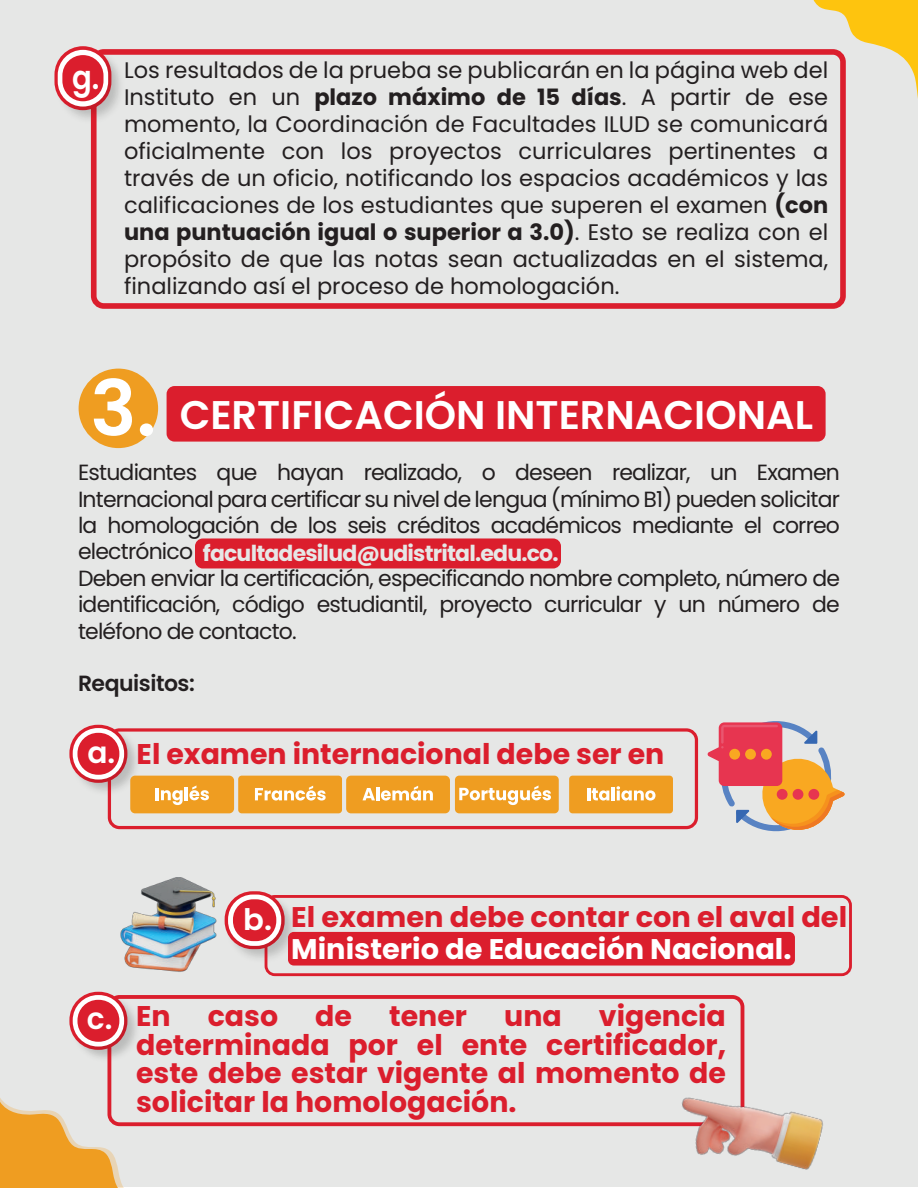
<style>
.page{position:relative;width:918px;height:1188px;background:#fff}
.page>*{position:absolute;margin:0;border:0;box-sizing:border-box;transform-origin:0 0}
.t1{font:600 39.9px "Poppins";color:#fff}
.t2{font:600 29.7px "Poppins";color:#fff}
.t3{font:700 28.5px/28.5px "Poppins";color:#db1e2d;text-align:justify}
.t4{font:700 28.35px/32.1px "Poppins";color:#db1e2d;text-align:center}
.t5{font:22.5px/27px "Poppins";color:#231f20;text-align:justify}
.t6{font:21.9px/26.8px "Poppins";letter-spacing:-.035em;color:#231f20;text-align:justify}
.t7{font:600 21.9px "Poppins";letter-spacing:-.02em;color:#231f20}
.s1{font-weight:600;font-size:32.7px;color:#fff}
.s2{font-weight:700}
.s3{font-size:76.95px}
.s4{font-weight:700;color:#e6e7e6}
.s5{font-weight:600;font-size:29.7px;color:#fff}
.s6{color:#fff}
.s7{font-weight:700;font-size:28.5px;color:#db1e2d}
</style>
<div class="page">
<div style="left:0;top:0;width:918px;height:1186px;background:#e6e7e6"></div>
<svg style="left:0;top:1098px;width:124px;height:90px"></svg>
<svg style="left:813px;top:0;width:105px;height:99px"></svg>
<img style="left:87px;top:724px;width:57px;height:76px">
<div style="left:108px;top:728px;width:590px;height:101px;border:3px solid #db1e2d;border-radius:10px"></div>
<div style="left:455px;top:776px;width:104px;height:37px;background:#ef9d21;border-radius:4px"></div>
<svg style="left:459px;top:785px;width:92px;height:20px"></svg>
<div style="left:569px;top:776px;width:104px;height:37px;background:#ef9d21;border-radius:3px"></div>
<svg style="left:587px;top:786px;width:69px;height:15px"></svg>
<div style="left:238px;top:776px;width:104px;height:37px;background:#ef9d21;border-radius:4px"></div>
<svg style="left:255px;top:786px;width:71px;height:15px"></svg>
<div style="left:130px;top:776px;width:104px;height:37px;background:#ef9d21;border-radius:5px"></div>
<svg style="left:156px;top:785px;width:53px;height:20px"></svg>
<div style="left:346px;top:776px;width:104px;height:37px;background:#ef9d21;border-radius:5px"></div>
<svg style="left:363px;top:786px;width:70px;height:15px"></svg>
<img style="left:71px;top:727px;width:68px;height:68px">
<svg style="left:73px;top:728px;width:51px;height:52px"></svg>
<div style="left:77px;top:733px;width:42px;height:42px;background:#db1e2d;border-radius:21px"></div>
<div style="left:107px;top:995px;width:637px;height:131px;border:4px solid #db1e2d;border-radius:10px"></div>
<img style="left:71px;top:993px;width:68px;height:68px">
<svg style="left:73px;top:995px;width:51px;height:52px"></svg>
<div style="left:77px;top:1000px;width:42px;height:42px;background:#db1e2d;border-radius:21px"></div>
<div style="left:195px;top:538px;width:366px;height:30px;background:#db1e2d;border-radius:8px"></div>
<div style="left:167px;top:386px;width:659px;height:56px;background:#db1e2d;border-radius:8px"></div>
<div style="left:79px;top:369px;width:79px;height:79px;background:#ef9d21;border-radius:50%"></div>
<div style="left:265px;top:895px;width:587px;height:81px;border:3px solid #db1e2d;border-radius:9px"></div>
<img style="left:227px;top:893px;width:70px;height:68px">
<svg style="left:228px;top:895px;width:53px;height:51px"></svg>
<div style="left:233px;top:899px;width:43px;height:42px;background:#db1e2d;border-radius:20px"></div>
<div style="left:288px;top:932px;width:507px;height:34px;background:#db1e2d;border-radius:6px"></div>
<img style="left:120px;top:877px;width:107px;height:95px">
<svg style="left:707px;top:721px;width:138px;height:111px"></svg>
<div style="left:729px;top:749px;width:11px;height:11px;background:#f9a821;border-radius:50%"></div>
<div style="left:745px;top:749px;width:11px;height:11px;background:#f9a821;border-radius:50%"></div>
<div style="left:761px;top:749px;width:11px;height:11px;background:#f9a821;border-radius:50%"></div>
<div style="left:777px;top:789px;width:11px;height:11px;background:#e73550;border-radius:50%"></div>
<div style="left:793px;top:789px;width:10px;height:11px;background:#e73550;border-radius:50%"></div>
<div style="left:808px;top:789px;width:11px;height:11px;background:#e73550;border-radius:50%"></div>
<img style="left:657px;top:1035px;width:186px;height:152px">
<svg style="left:54px;top:46px;width:57px;height:64px"></svg>
<div style="left:91px;top:49px;width:755px;height:260px;border:6px solid #db1e2d;border-radius:10px"></div>
<img style="left:56px;top:48px;width:67px;height:74px">
<svg style="left:58px;top:50px;width:50px;height:57px"></svg>
<div style="left:62px;top:55px;width:41px;height:46px;background:#db1e2d;border-radius:21px"></div>
<p class="t5" style="left:124px;top:56px;width:706px;text-indent:-52px"><span class="s1">g.</span> Los resultados de la prueba se publicarán en la página web del Instituto en un <span class="s2">plazo máximo de 15 días</span>. A partir de ese momento, la Coordinación de Facultades ILUD se comunicará oficialmente con los proyectos curriculares pertinentes a través de un oficio, notificando los espacios académicos y las calificaciones de los estudiantes que superen el examen <span class="s2">(con una puntuación igual o superior a 3.0)</span>. Esto se realiza con el propósito de que las notas sean actualizadas en el sistema, finalizando así el proceso de homologación.</p>
<h1 class="t1" style="left:90px;top:392px;width:724px"><span class="s3">3.</span> CERTIFICACIÓN INTERNACIONAL</h1>
<p class="t6" style="left:78px;top:459px;width:764px">Estudiantes que hayan realizado, o deseen realizar, un Examen Internacional para certificar su nivel de lengua (mínimo B1) pueden solicitar la homologación de los seis créditos académicos mediante el correo electrónico <span class="s4">facultadesilud@udistrital.edu.co.</span></p>
<p class="t6" style="left:78px;top:565px;width:764px;line-height:26.4px">Deben enviar la certificación, especificando nombre completo, número de identificación, código estudiantil, proyecto curricular y un número de teléfono de contacto.</p>
<p class="t7" style="left:78px;top:671px;width:118px">Requisitos:</p>
<p class="t3" style="left:87px;top:740px;width:579px"><span class="s5">a.</span> El examen internacional debe ser en</p>
<p class="t4" style="left:243px;top:901px;width:606px"><span class="s5">b.</span> El examen debe contar con el aval del<br><span class="s6">Ministerio de Educación Nacional.</span></p>
<p class="t3" style="left:136px;top:1002px;width:591px;text-indent:463px">vigencia determinada por el ente certificador, este debe estar vigente al momento de solicitar la homologación.</p>
<h2 class="t2" style="left:87px;top:1001px;width:85px">c. <span class="s7">En</span></h2>
<p class="t3" style="left:208px;top:1002px;width:72px">caso</p>
<p class="t3" style="left:315px;top:1002px;width:38px">de</p>
<p class="t3" style="left:389px;top:1002px;width:79px">tener</p>
<p class="t3" style="left:504px;top:1002px;width:59px">una</p>
</div>
